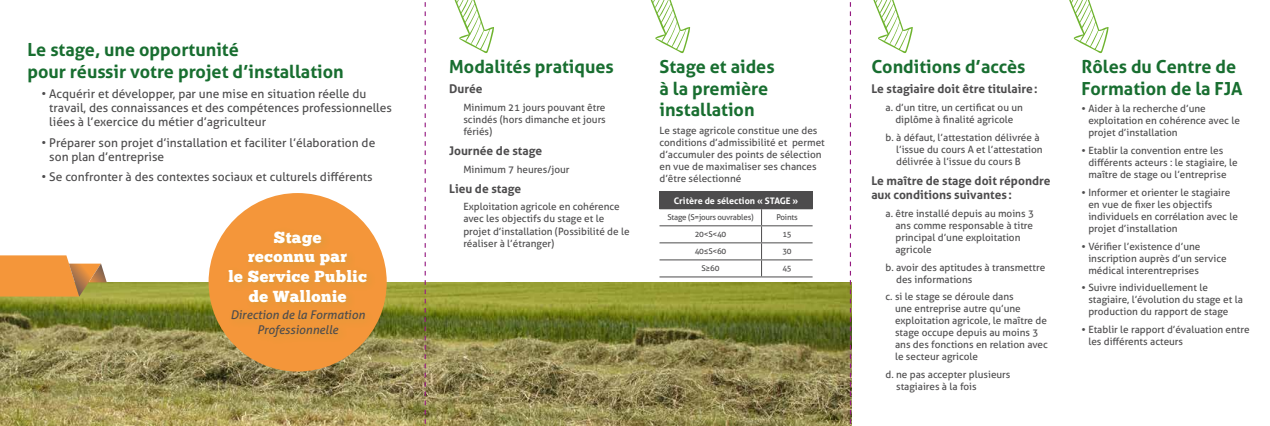
<style>
.page{position:relative;width:1270px;height:426px;background:#fff}
.page>*{position:absolute;margin:0;border:0;box-sizing:border-box;transform-origin:0 0}
.t1{font:700 18px/21.6px "Aller";color:#186e30}
.t2{font:16px/19.5px "Chunk Five";letter-spacing:.03em;color:#fff;text-align:center}
.t3{font:12px/14.4px "Aller";color:#4d4c4d}
.t4{font:700 12px/14.4px "Aller";color:#4d4c4d}
.t5{font:italic 12px/14.4px "Aller";color:#4d4c4d;text-align:center}
.t6{font:10px/12px "Aller";color:#4d4c4d}
.t7{font:700 9px "Aller";color:#fff}
.t8{font:8px "Aller";letter-spacing:-.03em;color:#4d4c4d}
.s1{font-family:"Museo 300"}
</style>
<div class="page">
<img style="left:0;top:282px;width:850px;height:143px">
<svg style="left:0;top:255px;width:107px;height:41px"></svg>
<div style="left:659px;top:191px;width:154px;height:17px;background:#4d4c4d"></div>
<hr style="left:659px;top:208px;width:103px;height:1px;background:#4d4c4d">
<hr style="left:659px;top:225px;width:103px;height:1px;background:#4d4c4d">
<hr style="left:659px;top:242px;width:103px;height:1px;background:#4d4c4d">
<hr style="left:659px;top:259px;width:103px;height:1px;background:#4d4c4d">
<hr style="left:659px;top:276px;width:103px;height:1px;background:#4d4c4d">
<svg style="left:761px;top:209px;width:1px;height:67px"></svg>
<hr style="left:762px;top:208px;width:51px;height:1px;background:#4d4c4d">
<hr style="left:762px;top:225px;width:51px;height:1px;background:#4d4c4d">
<hr style="left:762px;top:242px;width:51px;height:1px;background:#4d4c4d">
<hr style="left:762px;top:259px;width:51px;height:1px;background:#4d4c4d">
<hr style="left:762px;top:276px;width:51px;height:1px;background:#4d4c4d">
<div style="left:209px;top:193px;width:178px;height:178px;background:#f4963a;border-radius:50%"></div>
<div style="left:224px;top:226px;width:153px;height:120px;background:#f09639"></div>
<svg style="left:454px;top:0;width:40px;height:53px"></svg>
<svg style="left:650px;top:0;width:40px;height:53px"></svg>
<svg style="left:873px;top:0;width:40px;height:53px"></svg>
<svg style="left:1069px;top:0;width:40px;height:53px"></svg>
<svg style="left:425px;top:2px;width:1px;height:423px"></svg>
<svg style="left:850px;top:2px;width:1px;height:423px"></svg>
<h1 class="t1" style="left:27px;top:38px;width:318px">Le stage, une opportunité<br>pour réussir votre projet d’installation</h1>
<p class="t3" style="left:49px;top:86px;width:344px;text-indent:-8px">• Acquérir et développer, par une mise en situation réelle du travail, des connaissances et des compétences professionnelles liées à l’exercice du métier d’agriculteur</p>
<p class="t3" style="left:49px;top:135px;width:328px;text-indent:-8px">• Préparer son projet d’installation et faciliter l’élaboration de son plan d’entreprise</p>
<p class="t3" style="left:42px;top:169px;width:333px">• Se confronter à des contextes sociaux et culturels différents</p>
<h2 class="t2" style="left:228px;top:227px;width:140px">Stage<br>reconnu par<br>le Service Public de Wallonie</h2>
<p class="t5" style="left:230px;top:307px;width:136px">Direction de la Formation<br>Professionnelle</p>
<h1 class="t1" style="left:449px;top:56px;width:166px">Modalités pratiques</h1>
<p class="t4" style="left:449px;top:81px;width:35px">Durée</p>
<p class="t6" style="left:463px;top:101px;width:144px;text-align:justify">Minimum 21 jours pouvant être scindés (hors dimanche et jours fériés)</p>
<p class="t4" style="left:449px;top:143px;width:94px">Journée de stage</p>
<p class="t6" style="left:463px;top:163px;width:108px">Minimum 7 heures/jour</p>
<p class="t4" style="left:449px;top:181px;width:73px">Lieu de stage</p>
<p class="t6" style="left:463px;top:200px;width:168px">Exploitation agricole en cohérence avec les objectifs du stage et le projet d’installation (Possibilité de le réaliser à l’étranger)</p>
<h1 class="t1" style="left:659px;top:56px;width:117px">Stage et aides à la première installation</h1>
<p class="t6" style="left:659px;top:124px;width:167px">Le stage agricole constitue une des conditions d’admissibilité et permet d’accumuler des points de sélection en vue de maximaliser ses chances d’être sélectionné</p>
<p class="t7" style="left:674px;top:194px;width:126px">Critère de sélection « STAGE »</p>
<p class="t8" style="left:667px;top:212px;width:88px">Stage (S=jours ouvrables)</p>
<p class="t8" style="left:776px;top:212px;width:23px">Points</p>
<p class="t8" style="left:695px;top:229px;width:33px">20&lt;S&lt;40</p>
<p class="t8" style="left:782px;top:229px;width:11px">15</p>
<p class="t8" style="left:695px;top:246px;width:33px">40≤S&lt;60</p>
<p class="t8" style="left:782px;top:246px;width:11px">30</p>
<p class="t8" style="left:701px;top:263px;width:20px">S≥60</p>
<p class="t8" style="left:782px;top:263px;width:11px">45</p>
<h1 class="t1" style="left:871px;top:56px;width:156px">Conditions d’accès</h1>
<p class="t4" style="left:871px;top:81px;width:168px">Le stagiaire doit être titulaire:</p>
<p class="t6" style="left:885px;top:101px;width:139px;text-align:center">a. d’un titre, un certificat ou un diplôme à finalité agricole</p>
<p class="t6" style="left:896px;top:131px;width:148px;text-indent:-11px">b. à défaut, l’attestation délivrée à l’issue du cours A et l’attestation délivrée à l’issue du cours B</p>
<p class="t4" style="left:871px;top:173px;width:181px">Le maître de stage doit répondre aux conditions suivantes :</p>
<p class="t6" style="left:895px;top:207px;width:140px;text-indent:-10px">a. être installé depuis au moins 3 ans comme responsable à titre principal d’une exploitation agricole</p>
<p class="t6" style="left:896px;top:260px;width:151px;text-indent:-11px">b. avoir des aptitudes à transmettre des informations</p>
<p class="t6" style="left:895px;top:290px;width:154px;text-indent:-10px">c. si le stage se déroule dans<br>une entreprise autre qu’une exploitation agricole, le maître de stage occupe depuis au moins 3 ans des fonctions en relation avec le secteur agricole</p>
<p class="t6" style="left:896px;top:368px;width:116px;text-indent:-11px">d. ne pas accepter plusieurs stagiaires à la fois</p>
<h1 class="t1" style="left:1082px;top:56px;width:162px">Rôles du Centre de<br>Formation de la FJA</h1>
<p class="t6" style="left:1088px;top:103px;width:153px;text-indent:-7px"><span class="s1">•</span> Aider à la recherche d’une exploitation en cohérence avec le projet d’installation</p>
<p class="t6" style="left:1088px;top:144px;width:151px;text-indent:-7px"><span class="s1">•</span> Etablir la convention entre les différents acteurs : le stagiaire, le maître de stage ou l’entreprise</p>
<p class="t6" style="left:1088px;top:186px;width:151px;text-indent:-7px"><span class="s1">•</span> Informer et orienter le stagiaire en vue de fixer les objectifs individuels en corrélation avec le projet d’installation</p>
<p class="t6" style="left:1088px;top:240px;width:140px;text-indent:-7px"><span class="s1">•</span> Vérifier l’existence d’une inscription auprès d’un service médical interentreprises</p>
<p class="t6" style="left:1088px;top:281px;width:156px;text-indent:-7px"><span class="s1">•</span> Suivre individuellement le stagiaire, l’évolution du stage et la production du rapport de stage</p>
<p class="t6" style="left:1088px;top:323px;width:163px;text-indent:-7px"><span class="s1">•</span> Etablir le rapport d’évaluation entre les différents acteurs</p>
</div>
